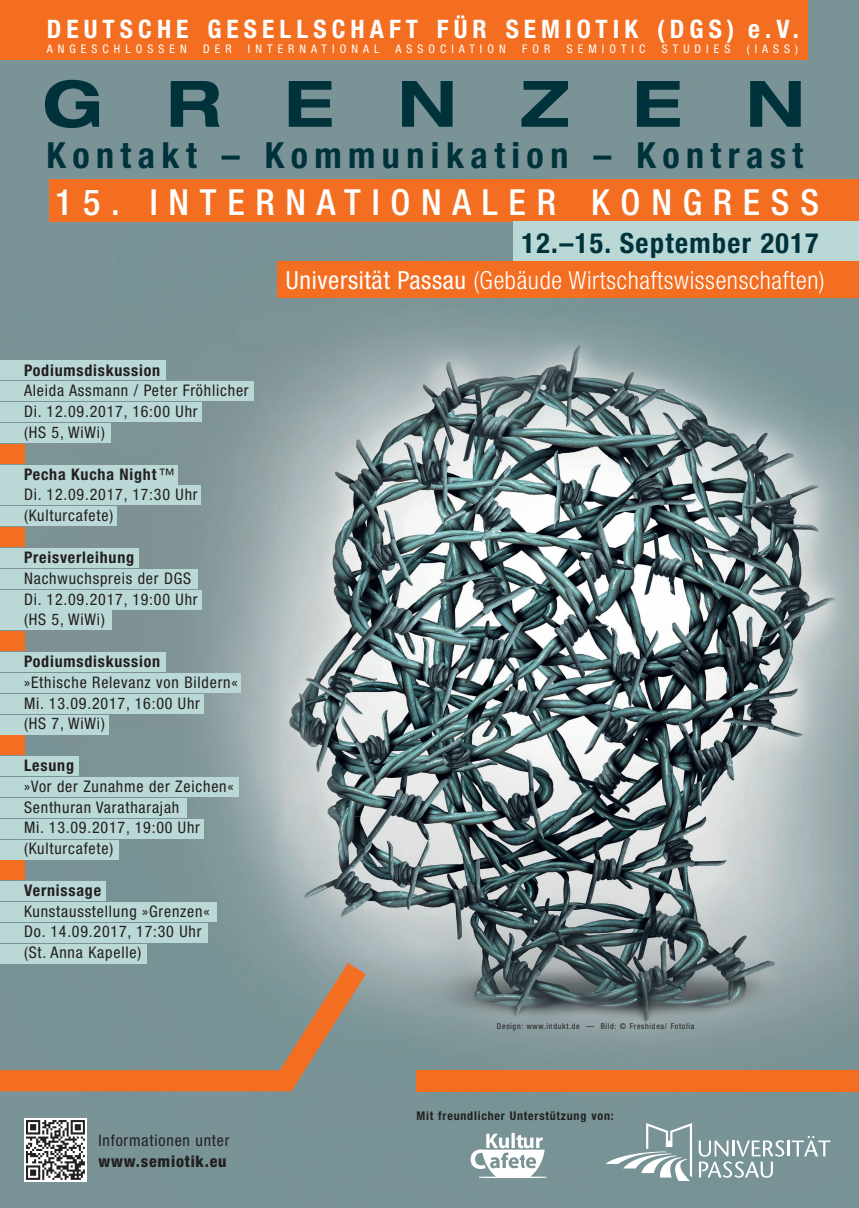
<style>
.page{position:relative;width:859px;height:1208px;background:#fff}
.page>*{position:absolute;margin:0;border:0;box-sizing:border-box;transform-origin:0 0}
.t1{font:700 expanded 64px "Helvetica Neue LT Std";letter-spacing:.99em;color:#00323c}
.t2{font:700 condensed 36px "Helvetica Neue LT Std";letter-spacing:.18em;color:#00323c}
.t3{font:500 condensed 36px "Helvetica Neue LT Std";letter-spacing:.3em;color:#fff}
.t4{font:700 condensed 28px "Helvetica Neue LT Std";letter-spacing:.05em;color:#00323c}
.t5{font:700 condensed 25.5px "Helvetica Neue LT Std";letter-spacing:.2em;color:#fff}
.t6{font:300 condensed 25px "Helvetica Neue LT Std";letter-spacing:.025em;color:#fff}
.t7{font:condensed 16px/20.8px "Helvetica Neue LT Std";letter-spacing:.05em;color:#231f20}
.t8{font:700 condensed 16px "Helvetica Neue LT Std";letter-spacing:.05em;color:#231f20}
.t9{font:800 condensed 16px "Helvetica Neue LT Std";letter-spacing:.05em;color:#231f20}
.t10{font:700 condensed 12px "Helvetica Neue LT Std";letter-spacing:.065em;color:#231f20}
.t11{font:condensed 11.9px "Helvetica Neue LT Std";letter-spacing:.425em;color:#fff}
.t12{font:condensed 8px "Helvetica Neue LT Std";letter-spacing:.085em;color:#231f20}
.s1{font-weight:700}
.s2{font-weight:400}
</style>
<div class="page">
<img style="left:0;top:0;width:859px;height:1208px">
<div style="left:50px;top:179px;width:809px;height:42px;background:#f36e21"></div>
<div style="left:278px;top:261px;width:581px;height:37px;background:#f36e21"></div>
<div style="left:0;top:381px;width:253px;height:20px;background:#bad8d6"></div>
<div style="left:0;top:360px;width:165px;height:20px;background:#bad8d6"></div>
<div style="left:0;top:402px;width:202px;height:20px;background:#bad8d6"></div>
<div style="left:0;top:423px;width:111px;height:20px;background:#bad8d6"></div>
<div style="left:0;top:464px;width:177px;height:20px;background:#bad8d6"></div>
<div style="left:0;top:485px;width:200px;height:20px;background:#bad8d6"></div>
<div style="left:0;top:506px;width:116px;height:20px;background:#bad8d6"></div>
<div style="left:0;top:548px;width:139px;height:20px;background:#bad8d6"></div>
<div style="left:0;top:569px;width:197px;height:19px;background:#bad8d6"></div>
<div style="left:0;top:589px;width:202px;height:20px;background:#bad8d6"></div>
<div style="left:0;top:610px;width:111px;height:20px;background:#bad8d6"></div>
<div style="left:0;top:652px;width:165px;height:20px;background:#bad8d6"></div>
<div style="left:0;top:673px;width:241px;height:20px;background:#bad8d6"></div>
<div style="left:0;top:694px;width:203px;height:19px;background:#bad8d6"></div>
<div style="left:0;top:714px;width:109px;height:20px;background:#bad8d6"></div>
<div style="left:0;top:756px;width:78px;height:20px;background:#bad8d6"></div>
<div style="left:0;top:777px;width:238px;height:20px;background:#bad8d6"></div>
<div style="left:0;top:798px;width:186px;height:20px;background:#bad8d6"></div>
<div style="left:0;top:819px;width:203px;height:19px;background:#bad8d6"></div>
<div style="left:0;top:839px;width:118px;height:20px;background:#bad8d6"></div>
<div style="left:0;top:881px;width:105px;height:20px;background:#bad8d6"></div>
<div style="left:0;top:902px;width:216px;height:19px;background:#bad8d6"></div>
<div style="left:0;top:922px;width:207px;height:20px;background:#bad8d6"></div>
<div style="left:0;top:943px;width:146px;height:20px;background:#bad8d6"></div>
<div style="left:0;top:860px;width:24px;height:20px;background:#f36e21"></div>
<div style="left:0;top:735px;width:24px;height:20px;background:#f36e21"></div>
<div style="left:0;top:631px;width:24px;height:20px;background:#f36e21"></div>
<div style="left:0;top:527px;width:24px;height:20px;background:#f36e21"></div>
<div style="left:0;top:444px;width:24px;height:20px;background:#f36e21"></div>
<svg style="left:0;top:963px;width:366px;height:128px;background:#908c80"></svg>
<div style="left:416px;top:1070px;width:443px;height:21px;background:#f36e21"></div>
<div style="left:513px;top:221px;width:346px;height:40px;background:#bad8d6"></div>
<svg style="left:699px;top:1140px;width:85px;height:37px"></svg>
<hr style="left:787px;top:1140px;width:3px;height:16px;background:#fff">
<svg style="left:792px;top:1135px;width:38px;height:21px"></svg>
<svg style="left:605px;top:1123px;width:87px;height:57px"></svg>
<img style="left:469px;top:1130px;width:84px;height:48px">
<img style="left:24px;top:1118px;width:62px;height:63px">
<div style="left:0;top:0;width:808px;height:59px;background:#f36e21"></div>
<h3 class="t5" style="left:47px;top:13px;width:754px">DEUTSCHE GESELLSCHAFT FÜR SEMIOTIK (DGS) e.V.</h3>
<p class="t11" style="left:47px;top:42px;width:141px">ANGESCHLOSSEN</p>
<p class="t11" style="left:203px;top:42px;width:30px">DER</p>
<p class="t11" style="left:248px;top:42px;width:133px">INTERNATIONAL</p>
<p class="t11" style="left:395px;top:42px;width:112px">ASSOCIATION</p>
<p class="t11" style="left:522px;top:42px;width:30px">FOR</p>
<p class="t11" style="left:567px;top:42px;width:80px">SEMIOTIC</p>
<p class="t11" style="left:662px;top:42px;width:70px">STUDIES</p>
<p class="t11" style="left:747px;top:42px;width:53px">(IASS)</p>
<h1 class="t1" style="left:42px;top:64px;width:764px">GRENZEN</h1>
<h2 class="t2" style="left:47px;top:133px;width:758px">Kontakt – Kommunikation – Kontrast</h2>
<h2 class="t3" style="left:55px;top:180px;width:765px">15. INTERNATIONALER KONGRESS</h2>
<p class="t8" style="left:24px;top:360px;width:138px">Podiumsdiskussion</p>
<p class="t7" style="left:24px;top:380px;width:226px">Aleida Assmann / Peter Fröhlicher<br>Di. 12.09.2017, 16:00 Uhr<br>(HS 5, WiWi)</p>
<p class="t7" style="left:24px;top:463px;width:175px"><span class="s1">Pecha Kucha Night</span>™<br>Di. 12.09.2017, 17:30 Uhr (Kulturcafete)</p>
<p class="t8" style="left:24px;top:547px;width:112px">Preisverleihung</p>
<p class="t7" style="left:24px;top:567px;width:175px">Nachwuchspreis der DGS<br>Di. 12.09.2017, 19:00 Uhr (HS 5, WiWi)</p>
<p class="t8" style="left:24px;top:651px;width:138px">Podiumsdiskussion</p>
<p class="t7" style="left:24px;top:671px;width:215px">»Ethische Relevanz von Bildern«<br>Mi. 13.09.2017, 16:00 Uhr<br>(HS 7, WiWi)</p>
<p class="t8" style="left:24px;top:755px;width:51px">Lesung</p>
<p class="t7" style="left:24px;top:775px;width:211px">»Vor der Zunahme der Zeichen«<br>Senthuran Varatharajah<br>Mi. 13.09.2017, 19:00 Uhr (Kulturcafete)</p>
<p class="t8" style="left:24px;top:880px;width:79px">Vernissage</p>
<p class="t7" style="left:24px;top:900px;width:187px">Kunstausstellung »Grenzen«<br>Do. 14.09.2017, 17:30 Uhr (St. Anna Kapelle)</p>
<p class="t7" style="left:99px;top:1130px;width:132px">Informationen unter</p>
<p class="t9" style="left:99px;top:1151px;width:130px">www.semiotik.eu</p>
<h3 class="t4" style="left:522px;top:226px;width:299px">12.–15. September 2017</h3>
<h3 class="t6" style="left:286px;top:265px;width:540px"><span class="s2">Universität Passau</span> (Gebäude Wirtschaftswissenschaften)</h3>
<p class="t12" style="left:497px;top:1022px;width:199px">Design: www.indukt.de — Bild: © Freshidea/ Fotolia</p>
<p class="t10" style="left:416px;top:1108px;width:199px">Mit freundlicher Unterstützung von:</p>
</div>
